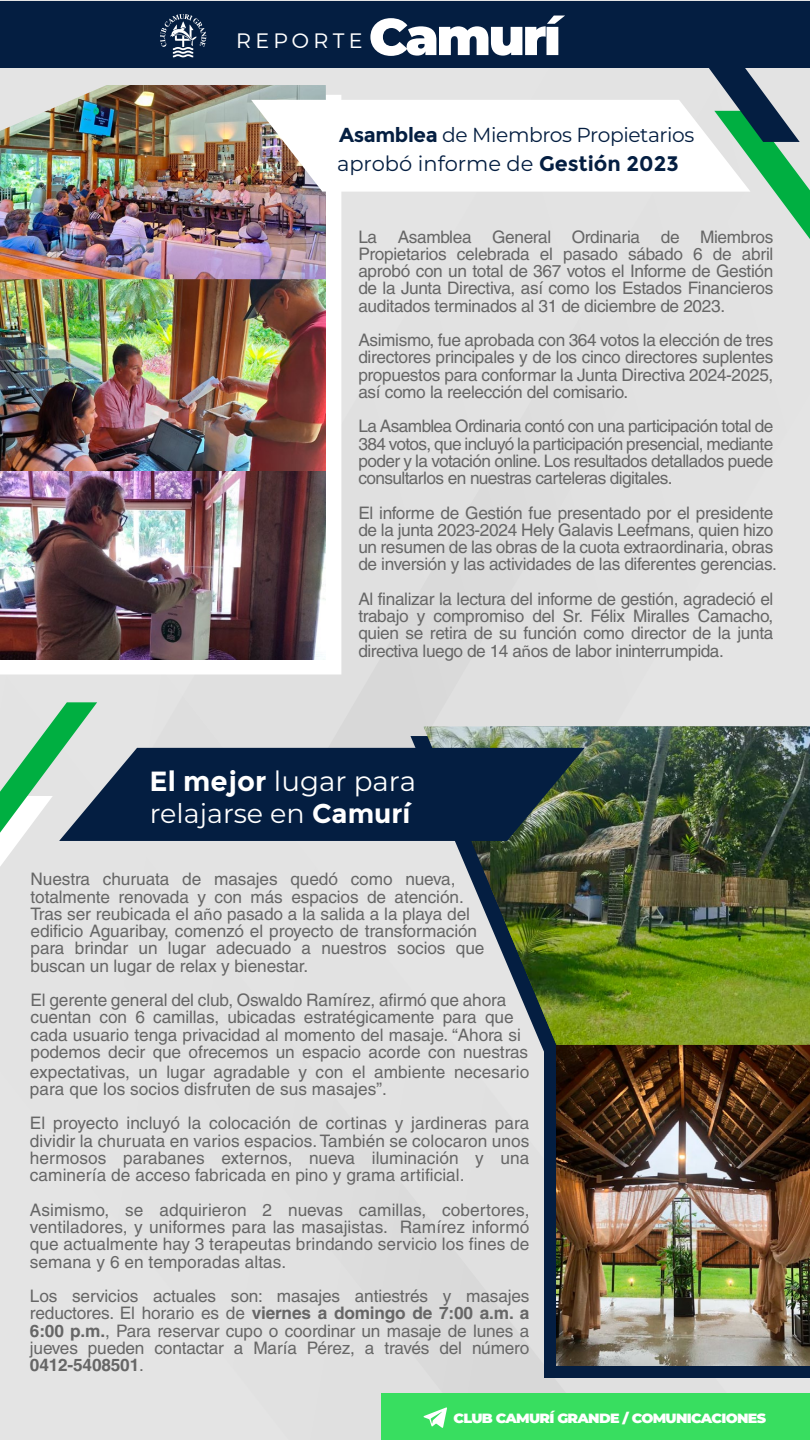
<style>
.page{position:relative;width:810px;height:1440px;background:#fff}
.page>*{position:absolute;margin:0;border:0;box-sizing:border-box;transform-origin:0 0}
.t1{font:900 51.6px "Montserrat";letter-spacing:-.05em;color:#fff}
.t2{font:27.75px "Montserrat";color:#fff}
.t3{font:27px "Montserrat";color:#fff}
.t4{font:21px "Montserrat";color:#041e41}
.t5{font:300 20.77px "Montserrat";letter-spacing:.2em;color:#fff}
.t6{font:20.25px "Montserrat";letter-spacing:-.02em;color:#041e41}
.t7{font:17.25px/17.2px "Helvetica CE";letter-spacing:-.005em;color:#666;text-align:justify}
.t8{font:900 13.42px "Montserrat";letter-spacing:-.05em;color:#fff;scale:1.06 1}
.s1{font-weight:700}
.s2{font-family:"Myriad Pro"}
</style>
<div class="page">
<div style="left:0;top:674px;width:671px;height:766px;background:#e2e2e2"></div>
<div style="left:119px;top:68px;width:165px;height:680px;background:#e0e0e0"></div>
<div style="left:284px;top:267px;width:526px;height:481px;background:#e1e1e1"></div>
<div style="left:0;top:1px;width:810px;height:67px;background:#041e41"></div>
<svg style="left:160px;top:14px;width:46px;height:44px"></svg>
<svg style="left:0;top:702px;width:97px;height:225px;background:#bbdbc7"></svg>
<div style="left:410px;top:736px;width:134px;height:321px;background:#e4e4e4"></div>
<div style="left:382px;top:1393px;width:428px;height:46px;background:#38de60"></div>
<svg style="left:424px;top:1407px;width:23px;height:21px"></svg>
<svg style="left:0;top:267px;width:341px;height:407px"></svg>
<img style="left:0;top:279px;width:326px;height:193px">
<img style="left:0;top:472px;width:326px;height:187px">
<img style="left:0;top:85px;width:326px;height:194px">
<svg style="left:251px;top:68px;width:559px;height:199px"></svg>
<div style="left:544px;top:1045px;width:266px;height:333px;background:#041e41"></div>
<img style="left:556px;top:1045px;width:254px;height:320px">
<img style="left:423px;top:726px;width:67px;height:319px">
<img style="left:490px;top:726px;width:320px;height:319px">
<svg style="left:59px;top:748px;width:526px;height:93px;background:#1a324d"></svg>
<p class="t5" style="left:236px;top:27px;width:128px">REPORTE</p>
<h1 class="t1" style="left:369px;top:-2px;width:194px">Camurí</h1>
<p class="t6" style="left:339px;top:121px;width:357px"><span class="s1">Asamblea</span> de Miembros Propietarios</p>
<p class="t4" style="left:337px;top:149px;width:343px">aprobó informe de <span class="s1">Gestión 2023</span></p>
<p class="t7" style="left:358px;top:228px;width:417px">La Asamblea General Ordinaria de Miembros Propietarios celebrada el pasado sábado 6 de abril aprobó con un total de 367 votos el Informe de Gestión de la Junta Directiva, así como los Estados Financieros auditados terminados al 31 de diciembre de 2023.</p>
<p class="t7" style="left:358px;top:331px;width:417px">Asimismo, fue aprobada con 364 votos la elección de tres directores principales y de los cinco directores suplentes propuestos para conformar la Junta Directiva 2024-2025, así como la reelección del comisario.</p>
<p class="t7" style="left:358px;top:418px;width:417px">La Asamblea Ordinaria contó con una participación total de 384 votos, que incluyó la participación presencial, mediante poder y la votación online. Los resultados detallados puede consultarlos en nuestras carteleras digitales.</p>
<p class="t7" style="left:358px;top:504px;width:420px;text-align:left">El informe de Gestión fue presentado por el presidente de la junta 2023-2024 Hely Galavis Leefmans, quien hizo un resumen de las obras de la cuota extraordinaria, obras de inversión y las actividades de las diferentes gerencias.</p>
<p class="t7" style="left:358px;top:590px;width:417px">Al finalizar la lectura del informe de gestión, agradeció el trabajo y compromiso del Sr. Félix Miralles Camacho, quien se retira de su función como director de la junta directiva luego de 14 a<span class="s2">ñ</span>os de labor ininterrumpida.</p>
<h2 class="t2" style="left:150px;top:762px;width:268px"><span class="s1">El mejor</span> lugar para</h2>
<h3 class="t3" style="left:150px;top:795px;width:262px">relajarse en <span class="s1">Camurí</span></h3>
<p class="t7" style="left:31px;top:871px;width:455px;text-align:left">Nuestra churuata de masajes quedó como nueva, totalmente renovada y con más espacios de atención.<br>Tras ser reubicada el a<span class="s2">ñ</span>o pasado a la salida a la playa del edificio Aguaribay, comenzó el proyecto de transformación para brindar un lugar adecuado a nuestros socios que buscan un lugar de relax y bienestar.</p>
<p class="t7" style="left:31px;top:991px;width:499px;text-align:left">El gerente general del club, Oswaldo Ramírez, afirmó que ahora cuentan con 6 camillas, ubicadas estratégicamente para que cada usuario tenga privacidad al momento del masaje. “Ahora si podemos decir que ofrecemos un espacio acorde con nuestras</p>
<p class="t7" style="left:30px;top:1063px;width:501px">expectativas, un lugar agradable y con el ambiente necesario para que los socios disfruten de sus masajes”.</p>
<p class="t7" style="left:30px;top:1115px;width:501px">El proyecto incluyó la colocación de cortinas y jardineras para dividir la churuata en varios espacios. También se colocaron unos hermosos parabanes externos, nueva iluminación y una caminería de acceso fabricada en pino y grama artificial.</p>
<p class="t7" style="left:30px;top:1201px;width:501px">Asimismo, se adquirieron 2 nuevas camillas, cobertores, ventiladores, y uniformes para las masajistas. Ramírez informó que actualmente hay 3 terapeutas brindando servicio los fines de semana y 6 en temporadas altas.</p>
<p class="t7" style="left:30px;top:1287px;width:501px">Los servicios actuales son: masajes antiestrés y masajes reductores. El horario es de <span class="s1">viernes a domingo de 7:00 a.m. a 6:00 p.m.</span>, Para reservar cupo o coordinar un masaje de lunes a jueves pueden contactar a María Pérez, a través del número <span class="s1">0412-5408501</span>.</p>
<p class="t8" style="left:453px;top:1408px;width:296px">CLUB CAMURÍ GRANDE / COMUNICACIONES</p>
</div>
